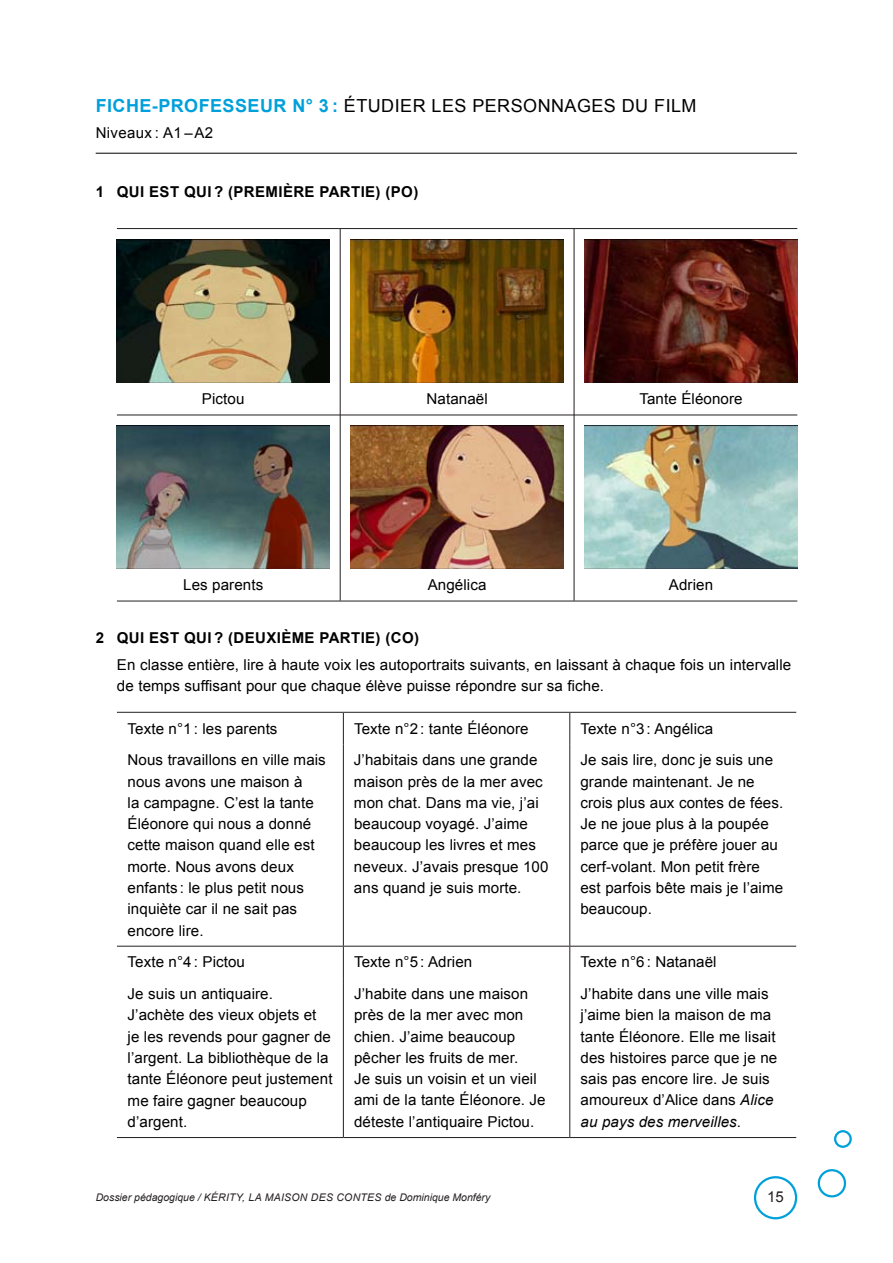
<style>
.page{position:relative;width:893px;height:1263px;background:#fff}
.page>*{position:absolute;margin:0;border:0;box-sizing:border-box;transform-origin:0 0}
.t1{font:18px "Arial";letter-spacing:.025em;color:#000}
.t2{font:15px/21.3px "Arial";letter-spacing:.005em;color:#000}
.t3{font:700 15px "Arial";letter-spacing:.025em;color:#000}
.t4{font:15px "Arial";letter-spacing:.025em;color:#000}
.t5{font:15px "Arial";color:#231f20}
.t6{font:italic 10.5px "Arial";letter-spacing:.005em;color:#231f20}
.s1{font-weight:700;color:#00a0da}
.s2{font-style:italic}
</style>
<div class="page">
<div style="left:754px;top:1176px;width:43px;height:43px;border:2px solid #00a0da;border-radius:50%"></div>
<div style="left:818px;top:1169px;width:28px;height:28px;border:2px solid #00a0da;border-radius:50%"></div>
<svg style="left:835px;top:1131px;width:16px;height:16px"></svg>
<div style="left:834px;top:1130px;width:18px;height:18px;border:2px solid #00a0da;border-radius:50%"></div>
<hr style="left:96px;top:153px;width:701px;height:1px;background:#000">
<hr style="left:117px;top:228px;width:680px;height:1px;background:#231f20">
<hr style="left:117px;top:415px;width:680px;height:1px;background:#231f20">
<hr style="left:117px;top:601px;width:680px;height:1px;background:#231f20">
<img style="left:117px;top:239px;width:213px;height:144px">
<img style="left:117px;top:425px;width:213px;height:144px">
<img style="left:351px;top:239px;width:212px;height:144px">
<img style="left:351px;top:425px;width:212px;height:144px">
<img style="left:585px;top:239px;width:212px;height:144px">
<img style="left:585px;top:425px;width:212px;height:144px">
<hr style="left:574px;top:229px;width:1px;height:372px;background:#231f20">
<hr style="left:340px;top:229px;width:1px;height:372px;background:#231f20">
<hr style="left:117px;top:712px;width:226px;height:1px;background:#231f20">
<hr style="left:343px;top:712px;width:227px;height:1px;background:#231f20">
<hr style="left:343px;top:713px;width:1px;height:31px;background:#231f20">
<hr style="left:570px;top:712px;width:226px;height:1px;background:#231f20">
<hr style="left:569px;top:713px;width:1px;height:31px;background:#231f20">
<hr style="left:343px;top:744px;width:1px;height:202px;background:#231f20">
<hr style="left:569px;top:744px;width:1px;height:202px;background:#231f20">
<hr style="left:117px;top:946px;width:226px;height:1px;background:#231f20">
<hr style="left:343px;top:946px;width:227px;height:1px;background:#231f20">
<hr style="left:343px;top:946px;width:1px;height:32px;background:#231f20">
<hr style="left:570px;top:946px;width:226px;height:1px;background:#231f20">
<hr style="left:569px;top:946px;width:1px;height:32px;background:#231f20">
<hr style="left:343px;top:978px;width:1px;height:159px;background:#231f20">
<hr style="left:569px;top:978px;width:1px;height:159px;background:#231f20">
<hr style="left:117px;top:1137px;width:226px;height:1px;background:#231f20">
<hr style="left:343px;top:1137px;width:227px;height:1px;background:#231f20">
<hr style="left:570px;top:1137px;width:226px;height:1px;background:#231f20">
<p class="t1" style="left:96px;top:94px;width:602px"><span class="s1">FICHE-PROFESSEUR N° 3 :</span> ÉTUDIER LES PERSONNAGES DU FILM</p>
<p class="t4" style="left:96px;top:123px;width:119px">Niveaux : A1 –A2</p>
<p class="t3" style="left:96px;top:182px;width:324px">1 QUI EST QU I ? (PREMIÈRE PARTIE) (PO)</p>
<p class="t2" style="left:202px;top:388px;width:44px">Pictou</p>
<p class="t2" style="left:183px;top:574px;width:82px">Les parents</p>
<p class="t2" style="left:426px;top:388px;width:63px">Natanaël</p>
<p class="t2" style="left:428px;top:574px;width:60px">Angélica</p>
<p class="t2" style="left:639px;top:388px;width:105px">Tante Éléonore</p>
<p class="t2" style="left:669px;top:574px;width:46px">Adrien</p>
<p class="t3" style="left:96px;top:628px;width:325px">2 QUI EST QU I ? (DEUXIÈME PARTIE) (CO)</p>
<p class="t2" style="left:117px;top:654px;width:676px">En classe entière, lire à haute voix les autoportraits suivants, en laissant à chaque fois un intervalle de temps suffisant pour que chaque élève puisse répondre sur sa fiche.</p>
<p class="t2" style="left:128px;top:718px;width:151px">Texte n°1: les parents</p>
<p class="t2" style="left:354px;top:718px;width:176px">Texte n°2: tante Éléonore</p>
<p class="t2" style="left:580px;top:718px;width:134px">Texte n°3: Angélica</p>
<p class="t2" style="left:128px;top:750px;width:200px">Nous travaillons en ville mais nous avons une maison à<br>la campagne. C’est la tante<br>Éléonore qui nous a donné cette maison quand elle est morte. Nous avons deux enfants : le plus petit nous inquiète car il ne sait pas encore lire.</p>
<p class="t2" style="left:354px;top:750px;width:196px">J’habitais dans une grande maison près de la mer avec mon chat. Dans ma vie, j’ai beaucoup voyagé. J’aime beaucoup les livres et mes neveux. J’avais presque 100 ans quand je suis morte.</p>
<p class="t2" style="left:580px;top:750px;width:204px">Je sais lire, donc je suis une grande maintenant. Je ne crois plus aux contes de fées.<br>Je ne joue plus à la poupée parce que je préfère jouer au cerf-volant. Mon petit frère est parfois bête mais je l’aime beaucoup.</p>
<p class="t2" style="left:128px;top:951px;width:119px">Texte n°4: Pictou</p>
<p class="t2" style="left:354px;top:951px;width:120px">Texte n°5: Adrien</p>
<p class="t2" style="left:580px;top:951px;width:138px">Texte n°6: Natanaël</p>
<p class="t2" style="left:128px;top:983px;width:206px">Je suis un antiquaire.<br>J’achète des vieux objets et<br>je les revends pour gagner de l’argent. La bibliothèque de la tante Éléonore peut justement me faire gagner beaucoup d’argent.</p>
<p class="t2" style="left:354px;top:983px;width:193px">J’habite dans une maison près de la mer avec mon chien. J’aime beaucoup pêcher les fruits de mer.<br>Je suis un voisin et un vieil ami de la tante Éléonore. Je déteste l’antiquaire Pictou.</p>
<p class="t2" style="left:580px;top:983px;width:198px">J’habite dans une ville mais j’aime bien la maison de ma tante Éléonore. Elle me lisait des histoires parce que je ne sais pas encore lire. Je suis amoureux d’Alice dans <span class="s2">Alice au pays des merveilles</span>.</p>
<p class="t6" style="left:96px;top:1191px;width:397px">Dossier pédagogique / Kérity, la maison d es contes de Dominique Monféry</p>
<p class="t5" style="left:767px;top:1186px;width:18px">15</p>
</div>
